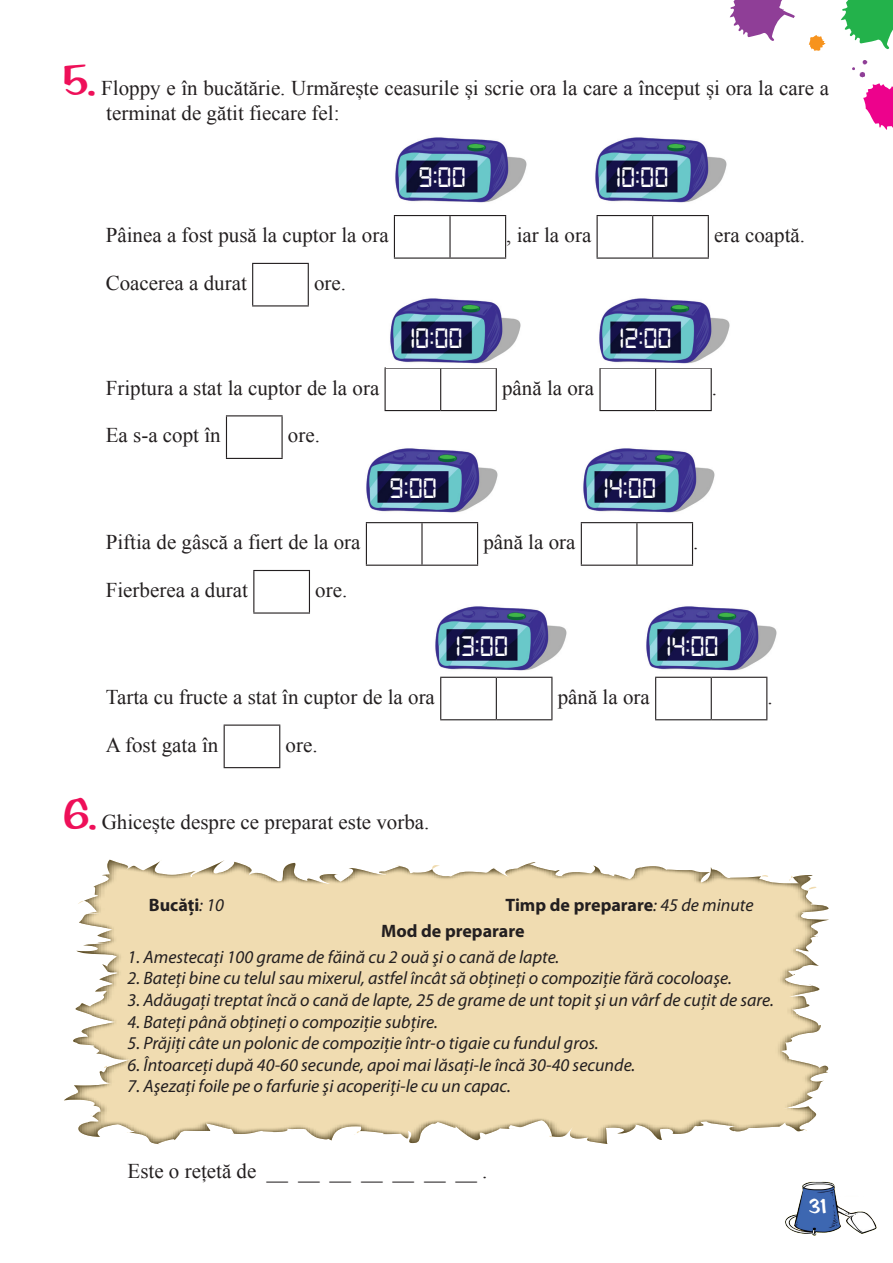
<style>
.page{position:relative;width:893px;height:1263px;background:#fff}
.page>*{position:absolute;margin:0;border:0;box-sizing:border-box;transform-origin:0 0}
.t1{font:30px "Digital 7";color:#fff}
.t2{font:21px/25.2px "Times New Roman";color:#231f20}
.t3{font:21px "Fink Casual";color:#fff}
.t4{font:italic 18px "Myriad Pro";color:#231f20}
.t5{font:700 18px/25.8px "Myriad Pro";color:#231f20}
.s1{font-family:"Fink Casual";font-size:45px;color:#ee1059}
.s2{font-weight:400;font-style:italic}
</style>
<div class="page">
<img style="left:785px;top:1181px;width:92px;height:55px">
<svg style="left:809px;top:35px;width:16px;height:16px"></svg>
<svg style="left:841px;top:0;width:52px;height:49px"></svg>
<svg style="left:730px;top:0;width:65px;height:41px"></svg>
<svg style="left:852px;top:60px;width:41px;height:70px"></svg>
<svg style="left:107px;top:860px;width:722px;height:284px;background:#efddb8"></svg>
<img style="left:64px;top:866px;width:107px;height:278px">
<hr style="left:394px;top:215px;width:56px;height:1px;background:#231f20">
<hr style="left:394px;top:216px;width:1px;height:41px;background:#231f20">
<hr style="left:450px;top:215px;width:56px;height:1px;background:#231f20">
<hr style="left:449px;top:216px;width:2px;height:41px;background:#231f20">
<hr style="left:505px;top:216px;width:1px;height:41px;background:#231f20">
<hr style="left:394px;top:257px;width:56px;height:2px;background:#231f20">
<hr style="left:450px;top:257px;width:56px;height:2px;background:#231f20">
<hr style="left:597px;top:215px;width:56px;height:1px;background:#231f20">
<hr style="left:597px;top:216px;width:1px;height:41px;background:#231f20">
<hr style="left:653px;top:215px;width:56px;height:1px;background:#231f20">
<hr style="left:652px;top:216px;width:1px;height:41px;background:#231f20">
<hr style="left:708px;top:216px;width:1px;height:41px;background:#231f20">
<hr style="left:597px;top:257px;width:56px;height:2px;background:#231f20">
<hr style="left:653px;top:257px;width:56px;height:2px;background:#231f20">
<hr style="left:252px;top:263px;width:57px;height:1px;background:#231f20">
<hr style="left:252px;top:264px;width:1px;height:41px;background:#231f20">
<hr style="left:308px;top:264px;width:1px;height:41px;background:#231f20">
<hr style="left:252px;top:305px;width:57px;height:1px;background:#231f20">
<hr style="left:385px;top:367px;width:56px;height:2px;background:#231f20">
<hr style="left:385px;top:369px;width:1px;height:41px;background:#231f20">
<hr style="left:441px;top:367px;width:56px;height:2px;background:#231f20">
<hr style="left:440px;top:369px;width:1px;height:41px;background:#231f20">
<hr style="left:496px;top:369px;width:1px;height:41px;background:#231f20">
<hr style="left:385px;top:410px;width:56px;height:1px;background:#231f20">
<hr style="left:441px;top:410px;width:56px;height:1px;background:#231f20">
<hr style="left:599px;top:367px;width:57px;height:2px;background:#231f20">
<hr style="left:599px;top:369px;width:2px;height:41px;background:#231f20">
<hr style="left:656px;top:367px;width:56px;height:2px;background:#231f20">
<hr style="left:655px;top:369px;width:1px;height:41px;background:#231f20">
<hr style="left:711px;top:369px;width:1px;height:41px;background:#231f20">
<hr style="left:599px;top:410px;width:57px;height:1px;background:#231f20">
<hr style="left:656px;top:410px;width:56px;height:1px;background:#231f20">
<hr style="left:226px;top:415px;width:57px;height:1px;background:#231f20">
<hr style="left:226px;top:416px;width:1px;height:42px;background:#231f20">
<hr style="left:281px;top:416px;width:2px;height:42px;background:#231f20">
<hr style="left:226px;top:458px;width:57px;height:1px;background:#231f20">
<hr style="left:366px;top:522px;width:56px;height:1px;background:#231f20">
<hr style="left:366px;top:523px;width:1px;height:42px;background:#231f20">
<hr style="left:422px;top:522px;width:56px;height:1px;background:#231f20">
<hr style="left:421px;top:523px;width:2px;height:42px;background:#231f20">
<hr style="left:477px;top:523px;width:1px;height:42px;background:#231f20">
<hr style="left:366px;top:565px;width:56px;height:1px;background:#231f20">
<hr style="left:422px;top:565px;width:56px;height:1px;background:#231f20">
<hr style="left:581px;top:522px;width:56px;height:1px;background:#231f20">
<hr style="left:581px;top:523px;width:1px;height:42px;background:#231f20">
<hr style="left:637px;top:522px;width:56px;height:1px;background:#231f20">
<hr style="left:636px;top:523px;width:1px;height:42px;background:#231f20">
<hr style="left:692px;top:523px;width:1px;height:42px;background:#231f20">
<hr style="left:581px;top:565px;width:56px;height:1px;background:#231f20">
<hr style="left:637px;top:565px;width:56px;height:1px;background:#231f20">
<hr style="left:253px;top:570px;width:57px;height:1px;background:#231f20">
<hr style="left:253px;top:571px;width:1px;height:41px;background:#231f20">
<hr style="left:309px;top:571px;width:1px;height:41px;background:#231f20">
<hr style="left:253px;top:612px;width:57px;height:2px;background:#231f20">
<hr style="left:440px;top:677px;width:56px;height:1px;background:#231f20">
<hr style="left:440px;top:678px;width:1px;height:41px;background:#231f20">
<hr style="left:496px;top:677px;width:56px;height:1px;background:#231f20">
<hr style="left:496px;top:678px;width:1px;height:41px;background:#231f20">
<hr style="left:551px;top:678px;width:1px;height:41px;background:#231f20">
<hr style="left:440px;top:719px;width:56px;height:1px;background:#231f20">
<hr style="left:496px;top:719px;width:56px;height:1px;background:#231f20">
<hr style="left:655px;top:677px;width:56px;height:1px;background:#231f20">
<hr style="left:655px;top:678px;width:1px;height:41px;background:#231f20">
<hr style="left:711px;top:677px;width:56px;height:1px;background:#231f20">
<hr style="left:711px;top:678px;width:1px;height:41px;background:#231f20">
<hr style="left:766px;top:678px;width:1px;height:41px;background:#231f20">
<hr style="left:655px;top:719px;width:56px;height:1px;background:#231f20">
<hr style="left:711px;top:719px;width:56px;height:1px;background:#231f20">
<hr style="left:224px;top:724px;width:56px;height:2px;background:#231f20">
<hr style="left:224px;top:726px;width:1px;height:41px;background:#231f20">
<hr style="left:279px;top:726px;width:1px;height:41px;background:#231f20">
<hr style="left:224px;top:767px;width:56px;height:1px;background:#231f20">
<img style="left:395px;top:137px;width:132px;height:66px">
<img style="left:366px;top:448px;width:132px;height:65px">
<img style="left:390px;top:298px;width:131px;height:66px">
<img style="left:435px;top:606px;width:132px;height:65px">
<img style="left:595px;top:137px;width:132px;height:66px">
<img style="left:583px;top:448px;width:132px;height:65px">
<img style="left:599px;top:298px;width:131px;height:66px">
<img style="left:646px;top:606px;width:131px;height:65px">
<p class="t2" style="left:106px;top:75px;width:724px;text-indent:-43px"><span class="s1">5.</span> Floppy e în bucătărie. Urmărește ceasurile și scrie ora la care a început și ora la care a terminat de gătit fiecare fel:</p>
<h1 class="t1" style="left:418px;top:164px;width:49px">9:00</h1>
<h1 class="t1" style="left:616px;top:164px;width:54px">10:00</h1>
<p class="t2" style="left:106px;top:222px;width:284px">Pâinea a fost pusă la cuptor la ora</p>
<p class="t2" style="left:506px;top:222px;width:87px">, iar la ora</p>
<p class="t2" style="left:714px;top:222px;width:92px">era coaptă.</p>
<p class="t2" style="left:106px;top:270px;width:143px">Coacerea a durat</p>
<p class="t2" style="left:314px;top:270px;width:34px">ore.</p>
<h1 class="t1" style="left:410px;top:325px;width:54px">10:00</h1>
<h1 class="t1" style="left:619px;top:325px;width:54px">12:00</h1>
<p class="t2" style="left:106px;top:374px;width:275px">Friptura a stat la cuptor de la ora</p>
<p class="t2" style="left:502px;top:374px;width:94px">până la ora</p>
<p class="t2" style="left:106px;top:422px;width:116px">Ea s-a copt în</p>
<p class="t2" style="left:288px;top:422px;width:34px">ore.</p>
<h1 class="t1" style="left:390px;top:475px;width:49px">9:00</h1>
<h1 class="t1" style="left:604px;top:475px;width:54px">14:00</h1>
<p class="t2" style="left:106px;top:529px;width:256px">Piftia de gâscă a fiert de la ora</p>
<p class="t2" style="left:483px;top:529px;width:94px">până la ora</p>
<p class="t2" style="left:106px;top:577px;width:144px">Fierberea a durat</p>
<p class="t2" style="left:315px;top:577px;width:34px">ore.</p>
<p class="t2" style="left:712px;top:374px;width:7px">.</p>
<p class="t2" style="left:693px;top:529px;width:7px">.</p>
<h1 class="t1" style="left:456px;top:633px;width:54px">13:00</h1>
<h1 class="t1" style="left:666px;top:633px;width:54px">14:00</h1>
<p class="t2" style="left:106px;top:683px;width:331px">Tarta cu fructe a stat în cuptor de la ora</p>
<p class="t2" style="left:558px;top:683px;width:94px">până la ora</p>
<p class="t2" style="left:106px;top:731px;width:114px">A fost gata în</p>
<p class="t2" style="left:286px;top:731px;width:34px">ore.</p>
<p class="t2" style="left:64px;top:808px;width:367px"><span class="s1">6.</span> Ghicește despre ce preparat este vorba.</p>
<p class="t2" style="left:767px;top:683px;width:7px">.</p>
<p class="t5" style="left:149px;top:892px;width:77px">Bucăţi<span class="s2">: 10</span></p>
<p class="t5" style="left:381px;top:892px;width:374px;text-indent:124px">Timp de preparare<span class="s2">: 45 de minute<br></span>Mod de preparare</p>
<p class="t4" style="left:128px;top:947px;width:433px">1. Amestecaţi 100 grame de făină cu 2 ouă şi o cană de lapte.</p>
<p class="t4" style="left:128px;top:968px;width:606px">2. Bateţi bine cu telul sau mixerul, astfel încât să obţineţi o compoziţie fără cocoloaşe.</p>
<p class="t4" style="left:128px;top:990px;width:648px">3. Adăugaţi treptat încă o cană de lapte, 25 de grame de unt topit şi un vârf de cuţit de sare.</p>
<p class="t4" style="left:128px;top:1012px;width:312px">4. Bateţi până obţineţi o compoziţie subţire.</p>
<p class="t4" style="left:128px;top:1033px;width:473px">5. Prăjiţi câte un polonic de compoziţie într-o tigaie cu fundul gros.</p>
<p class="t4" style="left:128px;top:1055px;width:509px">6. Întoarceţi după 40-60 secunde, apoi mai lăsaţi-le încă 30-40 secunde.</p>
<p class="t4" style="left:128px;top:1076px;width:385px">7. Aşezaţi foile pe o farfurie şi acoperiţi-le cu un capac.</p>
<p class="t2" style="left:128px;top:1157px;width:361px">Este o rețetă de _ _ _ _ _ _ _ .</p>
<p class="t3" style="left:809px;top:1189px;width:19px">31</p>
</div>
